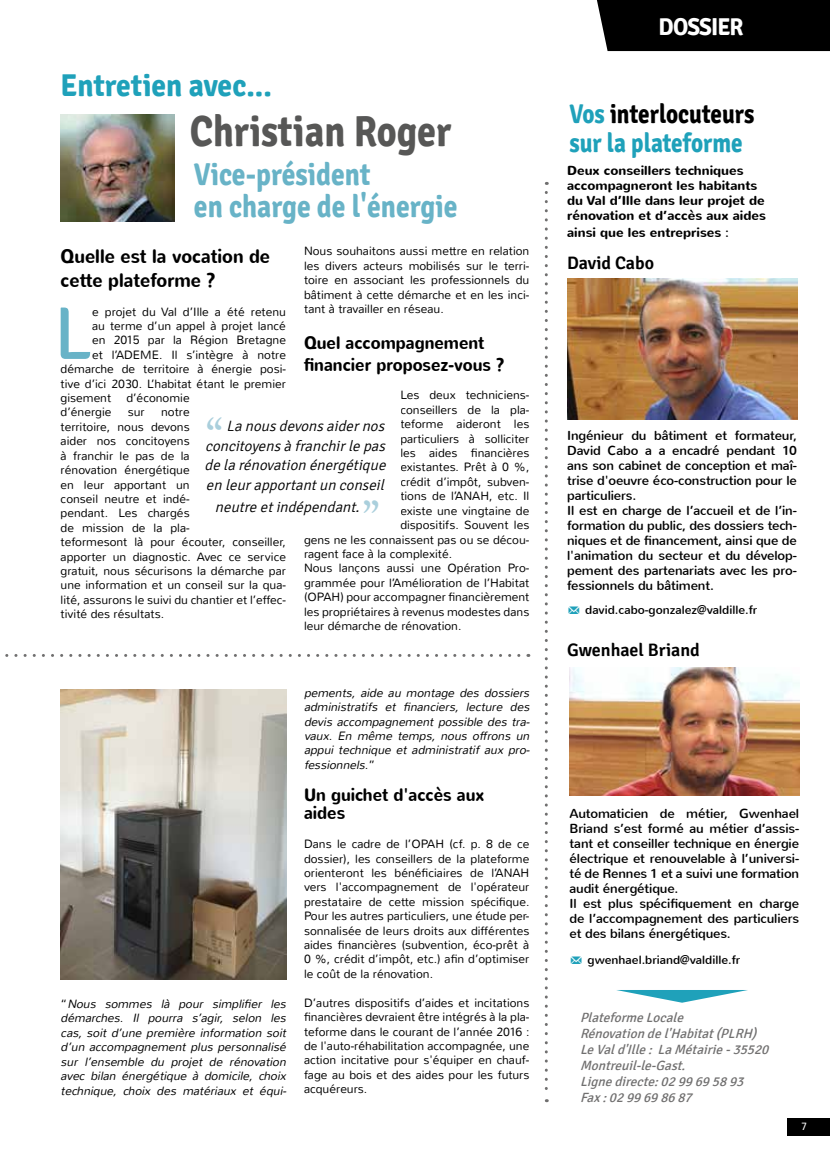
<style>
.page{position:relative;width:830px;height:1149px;background:#fff}
.page>*{position:absolute;margin:0;border:0;box-sizing:border-box;transform-origin:0 0}
.t1{font:74.55px "Signika";color:#68b3c7}
.t2{font:48px "Adobe Caslon Pro";color:#aacfdc}
.t3{font:700 43.5px "Signika";color:#575756;scale:.88 1}
.t4{font:700 31.5px/31.5px "Signika";color:#68b3c7;scale:.88 1}
.t5{font:700 31.5px "Signika";color:#1fa1ba;scale:.94 1}
.t6{font:700 27px/28.5px "Signika";color:#1fa1ba;scale:.86 1}
.t7{font:700 24.3px "Signika";letter-spacing:-.04em;color:#fff;scale:.94 1}
.t8{font:700 19.5px/23.4px "Nunito";color:#000;scale:.9 1}
.t9{font:700 18px/18px "Nunito";color:#000;scale:.9 1}
.t10{font:600 18px "Signika";color:#000}
.t11{font:italic 300 15px/19.5px "Signika";color:#000;text-align:justify}
.t12{font:italic 13.35px/16px "Signika";color:#706f6f}
.t13{font:13.05px/15px "Nunito";letter-spacing:-.01em;color:#000}
.t14{font:700 13.05px/15px "Nunito";color:#000}
.t15{font:300 12px/14.4px "Nunito";color:#000;text-align:justify}
.t16{font:italic 300 12px/14.4px "Nunito";color:#000;text-align:justify}
.t17{font:12px "Nunito";color:#000}
.t18{font:10.5px "Frutiger LT Std";color:#fff;scale:.94 1}
.s1{font-style:normal}
.s2{color:#000}
.s3{font-weight:400}
.s4{font-family:"Modern Pictograms";font-size:15px;color:#1fa1ba}
</style>
<div class="page">
<div style="left:597px;top:0;width:232px;height:51px;background:#000"></div>
<svg style="left:5px;top:654px;width:513px;height:2px"></svg>
<svg style="left:544px;top:192px;width:3px;height:909px"></svg>
<img style="left:61px;top:689px;width:225px;height:290px">
<img style="left:567px;top:279px;width:229px;height:140px">
<img style="left:569px;top:667px;width:230px;height:128px">
<svg style="left:616px;top:990px;width:131px;height:12px"></svg>
<img style="left:61px;top:114px;width:113px;height:107px">
<div style="left:787px;top:1117px;width:42px;height:18px;background:#000"></div>
<h3 class="t5" style="left:61px;top:66px;width:226px">Entretien avec…...</h3>
<h3 class="t3" style="left:189px;top:105px;width:299px">Christian Roger</h3>
<h3 class="t4" style="left:194px;top:159px;width:301px">Vice-président<br>en charge de l'énergie</h3>
<p class="t15" style="left:304px;top:244px;width:227px">Nous souhaitons aussi mettre en relation les divers acteurs mobilisés sur le terri&shy;toire en associant les professionnels du bâtiment à cette démarche et en les inci&shy;tant à travailler en réseau.</p>
<h3 class="t9" style="left:304px;top:332px;width:224px;line-height:21.6px">Quel accompagnement financier proposez-vous ?</h3>
<p class="t15" style="left:400px;top:388px;width:130px">Les deux techniciens-</p>
<p class="t15" style="left:400px;top:402px;width:130px">conseillers de la pla-</p>
<p class="t15" style="left:400px;top:417px;width:130px">teforme aideront les</p>
<p class="t15" style="left:400px;top:431px;width:130px">particuliers à solliciter</p>
<p class="t15" style="left:400px;top:446px;width:130px">les aides financières</p>
<p class="t15" style="left:400px;top:460px;width:130px">existantes. Prêt à 0 %,</p>
<p class="t15" style="left:400px;top:474px;width:130px">crédit d’impôt, subven-</p>
<p class="t15" style="left:400px;top:489px;width:130px">tions de l’ANAH, etc. Il</p>
<p class="t15" style="left:400px;top:503px;width:130px">existe une vingtaine de</p>
<p class="t15" style="left:400px;top:518px;width:130px">dispositifs. Souvent les</p>
<p class="t15" style="left:304px;top:532px;width:227px">gens ne les connaissent pas ou se décou-</p>
<p class="t15" style="left:304px;top:546px;width:150px">ragent face à la complexité.</p>
<p class="t15" style="left:304px;top:561px;width:227px">Nous lançons aussi une Opération Pro-</p>
<p class="t15" style="left:304px;top:575px;width:227px">grammée pour l’Amélioration de l’Habitat</p>
<p class="t15" style="left:304px;top:590px;width:227px">(OPAH) pour accompagner financièrement</p>
<p class="t15" style="left:304px;top:604px;width:227px">les propriétaires à revenus modestes dans</p>
<p class="t15" style="left:304px;top:618px;width:159px">leur démarche de rénovation.</p>
<h3 class="t8" style="left:61px;top:245px;width:234px">Quelle est la vocation de cette plateforme ?</h3>
<h1 class="t1" style="left:54px;top:291px;width:40px">L</h1>
<p class="t15" style="left:92px;top:304px;width:195px">e projet du Val d’Ille a été retenu</p>
<p class="t15" style="left:92px;top:319px;width:195px">au terme d’un appel à projet lancé</p>
<p class="t15" style="left:92px;top:333px;width:195px">en 2015 par la Région Bretagne</p>
<p class="t15" style="left:92px;top:347px;width:195px">et l’ADEME. Il s’intègre à notre</p>
<p class="t15" style="left:61px;top:362px;width:227px">démarche de territoire à énergie posi-</p>
<p class="t15" style="left:61px;top:376px;width:227px">tive d’ici 2030. L’habitat étant le premier</p>
<p class="t15" style="left:61px;top:391px;width:52px">gisement</p>
<p class="t15" style="left:126px;top:391px;width:65px">d’économie</p>
<p class="t15" style="left:61px;top:405px;width:52px">d’énergie</p>
<p class="t15" style="left:128px;top:405px;width:18px">sur</p>
<p class="t15" style="left:61px;top:405px;width:227px;text-align:left;text-indent:100px">notre<br>territoire, nous devons<br>aider nos concitoyens<br>à franchir le pas de la<br>rénovation énergétique<br>en leur apportant un<br>conseil neutre et indé-<br>pendant. Les chargés<br>de mission de la pla-<br>teformesont là pour écouter, conseiller, apporter un diagnostic. Avec ce service gratuit, nous sécurisons la démarche par une information et un conseil sur la qua&shy;lité, assurons le suivi du chantier et l’effec&shy;tivité des résultats.</p>
<h2 class="t2" style="left:206px;top:407px;width:19px">“</h2>
<p class="t11" style="left:204px;top:416px;width:186px;text-indent:22px">La nousdevonsaidernos concitoyensà franchirle pas de la rénovation énergétique en leurapportantun conseil</p>
<p class="t11" style="left:215px;top:497px;width:150px">neutre etindépendant.</p>
<h2 class="t2" style="left:362px;top:490px;width:19px">”</h2>
<p class="t16" style="left:61px;top:996px;width:230px"><span class="s1">“</span> Nous sommes là pour simplifier les démarches. Il pourra s’agir, selon les cas, soit d’une première information soit d’un accompagnement plus personnalisé sur l’ensemble du projet de rénovation avec bilan énergétique à domicile, choix technique, choix des matériaux et équi-</p>
<p class="t16" style="left:304px;top:685px;width:230px">pements, aide au montage des dossiers administratifs et financiers, lecture des devis accompagnement possible des tra&shy;vaux. En même temps, nous offrons un appui technique et administratif aux pro&shy;fessionnels.<span class="s1">”</span></p>
<h3 class="t9" style="left:304px;top:786px;width:202px">Un guichet d'accès aux aides</h3>
<p class="t15" style="left:304px;top:836px;width:227px">Dans le cadre de l’OPAH (cf. p. 8 de ce dossier), les conseillers de la plateforme orienteront les bénéficiaires de l’ANAH vers l'accompagnement de l'opérateur prestataire de cette mission spécifique.<br>Pour les autres particuliers, une étude per&shy;sonnalisée de leurs droits aux différentes aides financières (subvention, éco-prêt à 0 %, crédit d’impôt, etc.) afin d’optimiser le coût de la rénovation.</p>
<p class="t15" style="left:304px;top:995px;width:227px">D’autres dispositifs d’aides et incitations financières devraient être intégrés à la pla&shy;teforme dans le courant de l’année 2016 : de l'auto-réhabilitation accompagnée, une action incitative pour s'équiper en chauf&shy;fage au bois et des aides pour les futurs acquéreurs.</p>
<h3 class="t7" style="left:658px;top:13px;width:92px">DOSSIER</h3>
<h3 class="t6" style="left:569px;top:100px;width:216px">Vos <span class="s2">interlocuteurs </span>sur la plateforme</h3>
<p class="t14" style="left:567px;top:164px;width:200px">Deux conseillers techniques accompagneront les habitants du Val d’Ille dans leur projet de rénovation et d’accès aux aides</p>
<p class="t14" style="left:567px;top:225px;width:163px">ainsi que les entreprises <span class="s3">:</span></p>
<h3 class="t10" style="left:567px;top:253px;width:88px">David Cabo</h3>
<p class="t13" style="left:567px;top:428px;width:231px">Ingénieur du bâtiment et formateur, David Cabo a a encadré pendant 10 ans son cabinet de conception et maî&shy;trise d'oeuvre éco-construction pour le particuliers.<br>Il est en charge de l’accueil et de l’in&shy;formation du public, des dossiers tech&shy;niques et de financement, ainsi que de l'animation du secteur et du dévelop&shy;pement des partenariats avec les pro&shy;fessionnels du bâtiment.</p>
<p class="t17" style="left:567px;top:602px;width:192px"><span class="s4">m</span> david.cabo-gonzalez@valdille.fr</p>
<h3 class="t10" style="left:567px;top:638px;width:134px">Gwenhael Briand</h3>
<p class="t13" style="left:569px;top:806px;width:231px">Automaticien de métier, Gwenhael Briand s’est formé au métier d’assis&shy;tant et conseiller technique en énergie électrique et renouvelable à l’universi&shy;té de Rennes 1 et a suivi une formation audit énergétique.<br>Il est plus spécifiquement en charge de l’accompagnement des particuliers et des bilans énergétiques.</p>
<p class="t17" style="left:569px;top:951px;width:172px"><span class="s4">m</span> gwenhael.briand@valdille.fr</p>
<p class="t12" style="left:579px;top:1009px;width:194px">PlateformeLocale<br>Rénovationdel'Habitat(PLRH)<br>LeVald'Ille: LaMétairie-35520<br>Montreuil-le-Gast.<br>Lignedirecte:0299695893<br>Fax:0299698687</p>
<p class="t18" style="left:801px;top:1119px;width:7px">7</p>
</div>
